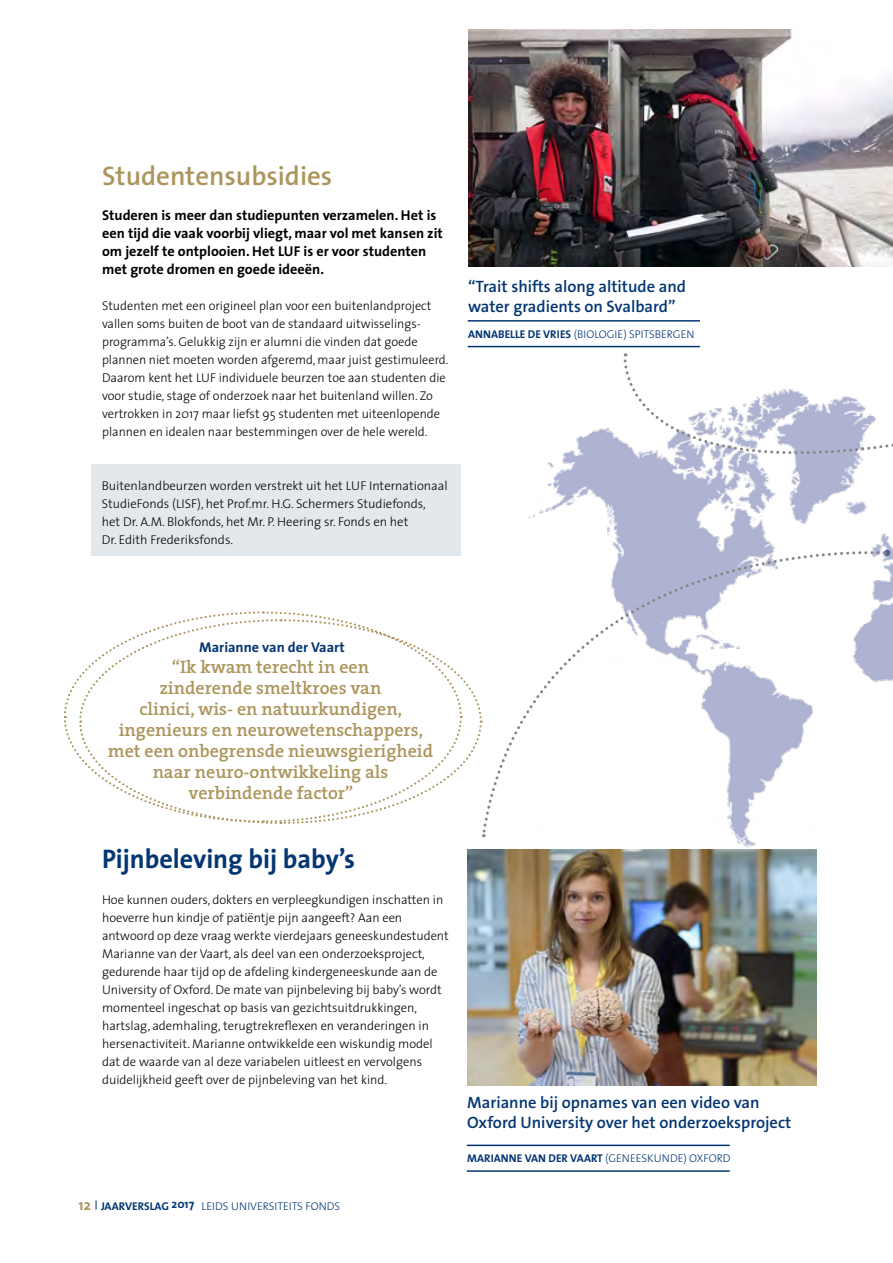
<style>
.page{position:relative;width:893px;height:1263px;background:#fff}
.page>*{position:absolute;margin:0;border:0;box-sizing:border-box;transform-origin:0 0}
.t1{font:700 27px "The Sans";color:#033572}
.t2{font:600 27px "The Sans";color:#ac955c}
.t3{font:600 18px/21px "The Serif";color:#ac955c;text-align:center}
.t4{font:600 16.5px/19.8px "The Sans B6";color:#033572}
.t5{font:700 14.25px/18px "The Sans";color:#000}
.t6{font:700 14.25px "The Sans";color:#033572}
.t7{font:300 12.75px/18px "The Sans";color:#000}
.t8{font:300 11.25px "The Sans";color:#033572}
.t9{font:700 11.25px "The Sans";color:#033572}
.s1{font-weight:700}
.s2{font-weight:700;font-size:15px;color:#ac955c}
.s3{font-weight:700;font-size:12px}
.s4{font-weight:300}
</style>
<div class="page">
<div style="left:91px;top:464px;width:370px;height:91px;background:#e3e8ed"></div>
<img style="left:518px;top:427px;width:375px;height:438px">
<img style="left:468px;top:850px;width:348px;height:236px">
<img style="left:468px;top:30px;width:425px;height:237px">
<svg style="left:64px;top:611px;width:416px;height:213px"></svg>
<hr style="left:468px;top:320px;width:232px;height:2px;background:#033572">
<hr style="left:467px;top:1144px;width:263px;height:2px;background:#033572">
<hr style="left:468px;top:346px;width:232px;height:1px;background:#033572">
<hr style="left:467px;top:1170px;width:263px;height:2px;background:#033572">
<svg style="left:622px;top:353px;width:271px;height:130px"></svg>
<svg style="left:480px;top:550px;width:401px;height:286px"></svg>
<svg style="left:884px;top:550px;width:6px;height:6px"></svg>
<h1 class="t2" style="left:102px;top:154px;width:232px">Studentensubsidies</h1>
<p class="t5" style="left:102px;top:205px;width:342px">Studeren is meer dan studiepunten verzamelen. Het is een tijd die vaak voorbij vliegt, maar vol met kansen zit om jezelf te ontplooien. Het LUF is er voor studenten met grote dromen en goede ideeën.</p>
<p class="t7" style="left:102px;top:296px;width:348px">Studenten met een origineel plan voor een buitenlandproject vallen soms buiten de boot van de standaard uitwisselings&shy;programma’s. Gelukkig zijn er alumni die vinden dat goede plannen niet moeten worden afgeremd, maar juist gestimuleerd.<br>Daarom kent het LUF individuele beurzen toe aan studenten die voor studie, stage of onderzoek naar het buitenland willen. Zo vertrokken in 2017 maar liefst 95 studenten met uiteenlopende plannen en idealen naar bestemmingen over de hele wereld.</p>
<p class="t7" style="left:102px;top:476px;width:348px">Buitenlandbeurzen worden verstrekt uit het LUF Internationaal StudieFonds (LISF), het Prof.mr. H.G. Schermers Studiefonds,<br>het Dr. A.M. Blokfonds, het Mr. P. Heering sr. Fonds en het<br>Dr. Edith Frederiksfonds.</p>
<p class="t4" style="left:468px;top:277px;width:219px">“Trait shifts along altitude and water gradients on Svalbard”</p>
<p class="t8" style="left:468px;top:325px;width:228px"><span class="s1">ANNABELLE DE VRIES</span> (BIOLOGIE) SPITSBERGEN</p>
<p class="t6" style="left:199px;top:635px;width:147px">Marianne van der Vaart</p>
<h2 class="t3" style="left:108px;top:655px;width:327px">“Ik kwam terecht in een<br>zinderende smeltkroes van<br>clinici, wis- en natuurkundigen, ingenieurs en neurowetenschappers, met een onbegrensde nieuwsgierigheid naar neuro-ontwikkeling als verbindende factor”</h2>
<h1 class="t1" style="left:102px;top:836px;width:255px">Pijnbeleving bij baby’s</h1>
<p class="t7" style="left:102px;top:890px;width:348px">Hoe kunnen ouders, dokters en verpleegkundigen inschatten in hoeverre hun kindje of patiëntje pijn aangeeft? Aan een antwoord op deze vraag werkte vierdejaars geneeskundestudent Marianne van der Vaart, als deel van een 0nderzoeksproject, gedurende haar tijd op de afdeling kindergeneeskunde aan de University of Oxford. De mate van pijnbeleving bij baby’s wordt momenteel ingeschat op basis van gezichtsuitdrukkingen, hartslag, ademhaling, terugtrekreflexen en veranderingen in hersenactiviteit. Marianne ontwikkelde een wiskundig model dat de waarde van al deze variabelen uitleest en vervolgens duidelijkheid geeft over de pijnbeleving van het kind.</p>
<p class="t8" style="left:79px;top:1196px;width:263px"><span class="s2">12</span> <span class="s1">JAARVERSLAG</span> <span class="s3">2017</span> LEIDS UNIVERSITEITS FONDS</p>
<p class="t4" style="left:467px;top:1093px;width:326px">Marianne bij opnames van een video van<br>Oxford University over het onderzoeksproject</p>
<p class="t9" style="left:467px;top:1149px;width:265px">MARIANNE VAN DER VAART <span class="s4">(GENEESKUNDE) OXFORD</span></p>
</div>
